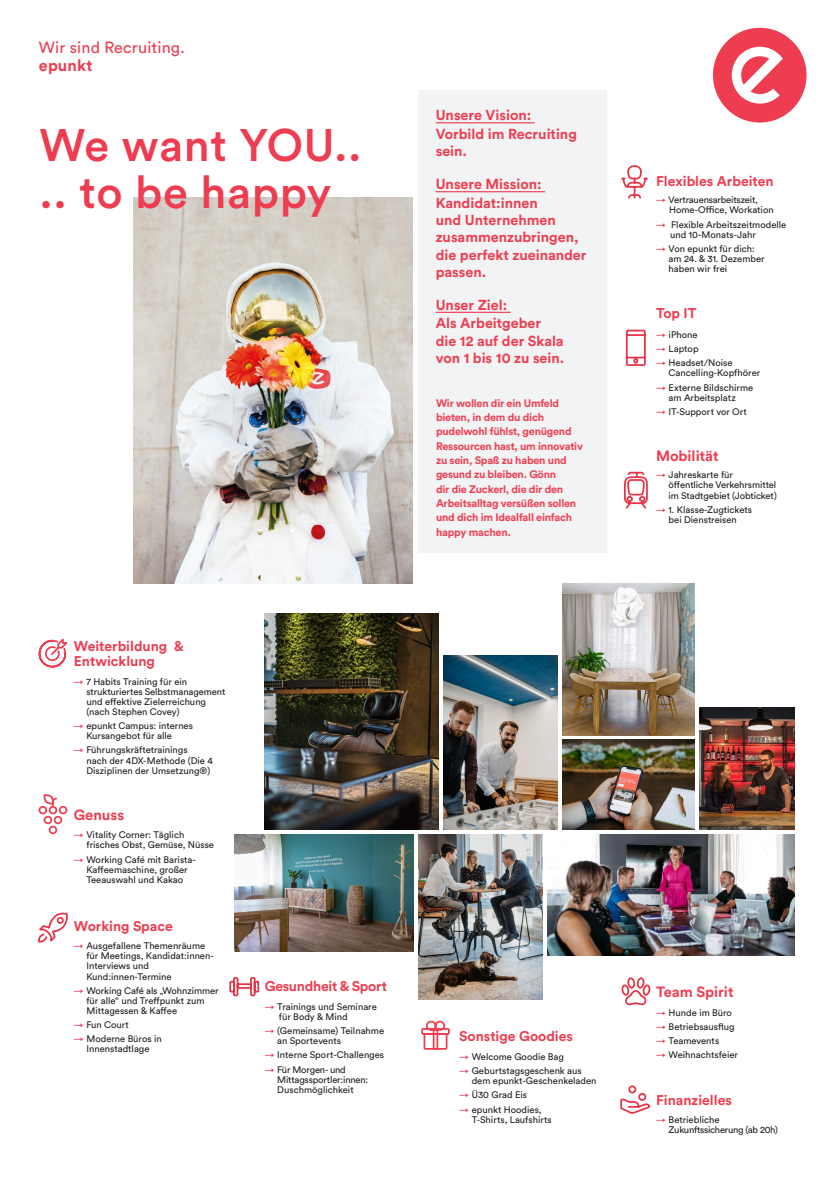
<style>
.page{position:relative;width:835px;height:1180px;background:#fff}
.page>*{position:absolute;margin:0;border:0;box-sizing:border-box;transform-origin:0 0}
.t1{font:500 45.15px/47.6px "Circular Std";letter-spacing:.015em;color:#ee3d50}
.t2{font:16.1px "Circular Std";letter-spacing:.01em;color:#ee3d50}
.t3{font:700 16.1px "Circular Std";letter-spacing:.01em;color:#ee3d50}
.t4{font:700 14.7px "Circular Std";color:#ee3d50}
.t5{font:700 14.35px/17.2px "Circular Std";color:#ee3d50}
.t6{font:700 14px/14.7px "Circular Std";color:#ee3d50}
.t7{font:700 14px "Circular Std";letter-spacing:-.02em;color:#ee3d50}
.t8{font:700 10.85px/14.3px "Circular Std";letter-spacing:-.02em;color:#ee3d50}
.t9{font:9.45px/10.1px "Circular Std";color:#231f20}
.t10{font:9.45px/10.1px "Circular Std";letter-spacing:-.02em;color:#231f20}
.t11{font:9.45px/10.1px "Circular Std";letter-spacing:-.03em;color:#231f20}
.s1{color:#ee3d50}
</style>
<div class="page">
<img style="left:562px;top:740px;width:132px;height:89px">
<img style="left:699px;top:707px;width:96px;height:122px">
<img style="left:234px;top:834px;width:179px;height:117px">
<img style="left:443px;top:655px;width:114px;height:174px">
<img style="left:418px;top:834px;width:125px;height:165px">
<img style="left:547px;top:834px;width:248px;height:122px">
<img style="left:562px;top:584px;width:132px;height:151px">
<img style="left:265px;top:613px;width:174px;height:216px">
<svg style="left:38px;top:794px;width:30px;height:41px"></svg>
<svg style="left:620px;top:1085px;width:30px;height:29px"></svg>
<svg style="left:229px;top:977px;width:31px;height:20px"></svg>
<svg style="left:621px;top:977px;width:30px;height:29px"></svg>
<svg style="left:624px;top:471px;width:24px;height:38px"></svg>
<svg style="left:38px;top:638px;width:30px;height:30px"></svg>
<svg style="left:421px;top:1020px;width:29px;height:30px"></svg>
<div style="left:418px;top:91px;width:189px;height:462px;background:#f2f3f4"></div>
<img style="left:133px;top:197px;width:280px;height:387px">
<hr style="left:435px;top:122px;width:99px;height:1px;background:#ee3d50">
<hr style="left:435px;top:191px;width:110px;height:1px;background:#ee3d50">
<hr style="left:435px;top:312px;width:75px;height:1px;background:#ee3d50">
<svg style="left:625px;top:329px;width:21px;height:37px"></svg>
<div style="left:712px;top:28px;width:94px;height:95px;background:#ee3d50;border-radius:50%"></div>
<svg style="left:731px;top:47px;width:51px;height:57px"></svg>
<svg style="left:38px;top:912px;width:30px;height:31px"></svg>
<svg style="left:621px;top:165px;width:27px;height:34px"></svg>
<svg style="left:264px;top:829px;width:531px;height:1px"></svg>
<hr style="left:439px;top:606px;width:4px;height:225px;background:#fff">
<svg style="left:413px;top:834px;width:1px;height:118px"></svg>
<svg style="left:557px;top:655px;width:4px;height:175px"></svg>
<h2 class="t2" style="left:39px;top:37px;width:147px">Wir sind Recruiting.</h2>
<h2 class="t3" style="left:39px;top:55px;width:55px">epunkt</h2>
<h1 class="t1" style="left:39px;top:120px;width:323px">We want YOU.. .. to be happy</h1>
<h3 class="t5" style="left:435px;top:105px;width:143px;line-height:19px">Unsere Vision:<br>Vorbild im Recruiting</h3>
<h3 class="t5" style="left:435px;top:142px;width:33px">sein.</h3>
<h3 class="t5" style="left:435px;top:174px;width:107px;line-height:19px">Unsere Mission:<br>Kandidat:innen</h3>
<h3 class="t5" style="left:435px;top:211px;width:152px">und Unternehmen zusammenzubringen, die perfekt zueinander passen.</h3>
<h3 class="t5" style="left:435px;top:295px;width:107px;line-height:19px">Unser Ziel:<br>Als Arbeitgeber</h3>
<h3 class="t5" style="left:435px;top:332px;width:130px">die 12 auf der Skala von 1 bis 10 zu sein.</h3>
<p class="t8" style="left:436px;top:395px;width:148px">Wir wollen dir ein Umfeld bieten, in dem du dich pudelwohl fühlst, genügend<br>Ressourcen hast, um innovativ zu sein, Spaß zu haben und gesund zu bleiben. Gönn<br>dir die Zuckerl, die dir den<br>Arbeitsalltag versüßen sollen und dich im Idealfall einfach happy machen.</p>
<h3 class="t6" style="left:74px;top:639px;width:111px">Weiterbildung &amp;<br>Entwicklung</h3>
<p class="t9" style="left:86px;top:676px;width:140px;text-indent:-13px"><span class="s1">→</span> 7 Habits Training für ein strukturiertes Selbstmanagement und effektive Zielerreichung (nach Stephen Covey)</p>
<p class="t9" style="left:86px;top:720px;width:108px;text-indent:-13px"><span class="s1">→</span> epunkt Campus: internes<br>Kursangebot für alle</p>
<p class="t9" style="left:86px;top:745px;width:128px;text-indent:-13px"><span class="s1">→</span> Führungskräftetrainings<br>nach der 4DX-Methode (Die 4<br>Disziplinen der Umsetzung®)</p>
<h3 class="t4" style="left:74px;top:805px;width:52px">Genuss</h3>
<p class="t9" style="left:86px;top:829px;width:129px;text-indent:-13px"><span class="s1">→</span> Vitality Corner: Täglich frisches Obst, Gemüse, Nüsse</p>
<p class="t9" style="left:74px;top:854px;width:124px;text-align:center"><span class="s1">→</span> Working Café mit Barista-<br>Kaffeemaschine, großer<br>Teeauswahl und Kakao</p>
<h3 class="t6" style="left:74px;top:918px;width:100px">Working Space</h3>
<p class="t9" style="left:86px;top:940px;width:129px;text-indent:-13px"><span class="s1">→</span> Ausgefallene Themenräume für Meetings, Kandidat:innen-<br>Interviews und<br>Kund:innen-Termine</p>
<p class="t9" style="left:86px;top:985px;width:134px;text-indent:-13px"><span class="s1">→</span> Working Café als „Wohnzimmer für alle“ und Treffpunkt zum<br>Mittagessen &amp; Kaffee</p>
<p class="t9" style="left:74px;top:1019px;width:57px"><span class="s1">→</span> Fun Court</p>
<p class="t9" style="left:74px;top:1033px;width:89px;text-align:center"><span class="s1">→</span> Moderne Büros in<br>Innenstadtlage</p>
<h3 class="t6" style="left:459px;top:1028px;width:115px">Sonstige Goodies</h3>
<p class="t9" style="left:459px;top:1051px;width:106px"><span class="s1">→</span> Welcome Goodie Bag</p>
<p class="t9" style="left:471px;top:1065px;width:126px;text-indent:-13px"><span class="s1">→</span> Geburtstagsgeschenk aus dem epunkt-Geschenkeladen</p>
<p class="t9" style="left:459px;top:1090px;width:70px"><span class="s1">→</span> Ü30 Grad Eis</p>
<p class="t9" style="left:471px;top:1104px;width:82px;text-indent:-13px"><span class="s1">→</span> epunkt Hoodies,<br>T-Shirts, Laufshirts</p>
<h3 class="t7" style="left:265px;top:977px;width:124px">Gesundheit &amp; Sport</h3>
<p class="t9" style="left:279px;top:1001px;width:99px;text-indent:-14px"><span class="s1">→</span> Trainings und Seminare für Body &amp; Mind</p>
<p class="t9" style="left:277px;top:1025px;width:108px;text-indent:-13px"><span class="s1">→</span> (Gemeinsame) Teilnahme an Sportevents</p>
<p class="t9" style="left:265px;top:1050px;width:121px"><span class="s1">→</span> Interne Sport-Challenges</p>
<p class="t10" style="left:277px;top:1064px;width:93px;text-indent:-13px"><span class="s1">→</span> Für Morgen- und<br>Mittagssportler:innen:<br>Duschmöglichkeit</p>
<h3 class="t6" style="left:656px;top:173px;width:119px">Flexibles Arbeiten</h3>
<p class="t10" style="left:669px;top:195px;width:106px;text-indent:-13px"><span class="s1">→</span> Vertrauensarbeitszeit,<br>Home-Office, Workation</p>
<p class="t9" style="left:670px;top:219px;width:118px;text-indent:-14px"><span class="s1">→</span> Flexible Arbeitszeitmodelle und 10-Monats-Jahr</p>
<p class="t9" style="left:668px;top:243px;width:98px;text-indent:-13px"><span class="s1">→</span> Von epunkt für dich: am 24. &amp; 31. Dezember haben wir frei</p>
<h3 class="t6" style="left:656px;top:305px;width:42px">Top IT</h3>
<p class="t9" style="left:656px;top:329px;width:43px"><span class="s1">→</span> iPhone</p>
<p class="t9" style="left:656px;top:344px;width:44px"><span class="s1">→</span> Laptop</p>
<p class="t9" style="left:668px;top:358px;width:93px;text-indent:-13px"><span class="s1">→</span> Headset/Noise<br>Cancelling-Kopfhörer</p>
<p class="t9" style="left:656px;top:382px;width:99px;text-align:center"><span class="s1">→</span> Externe Bildschirme am Arbeitsplatz</p>
<p class="t9" style="left:656px;top:406px;width:92px"><span class="s1">→</span> IT-Support vor Ort</p>
<h3 class="t4" style="left:656px;top:446px;width:64px">Mobilität</h3>
<p class="t9" style="left:668px;top:470px;width:110px;text-indent:-13px"><span class="s1">→</span> Jahreskarte für öffentliche Verkehrsmittel im Stadtgebiet (Jobticket)</p>
<p class="t9" style="left:656px;top:504px;width:98px;text-align:center"><span class="s1">→</span> 1. Klasse-Zugtickets bei Dienstreisen</p>
<h3 class="t4" style="left:656px;top:982px;width:79px">Team Spirit</h3>
<p class="t9" style="left:656px;top:1007px;width:77px"><span class="s1">→</span> Hunde im Büro</p>
<p class="t9" style="left:656px;top:1021px;width:80px"><span class="s1">→</span> Betriebsausflug</p>
<p class="t9" style="left:656px;top:1035px;width:65px"><span class="s1">→</span> Teamevents</p>
<p class="t9" style="left:656px;top:1049px;width:83px"><span class="s1">→</span> Weihnachtsfeier</p>
<h3 class="t6" style="left:656px;top:1092px;width:77px">Finanzielles</h3>
<p class="t11" style="left:668px;top:1114px;width:111px;text-indent:-13px"><span class="s1">→</span> Betriebliche<br>Zukunftssicherung (ab 20h)</p>
</div>
